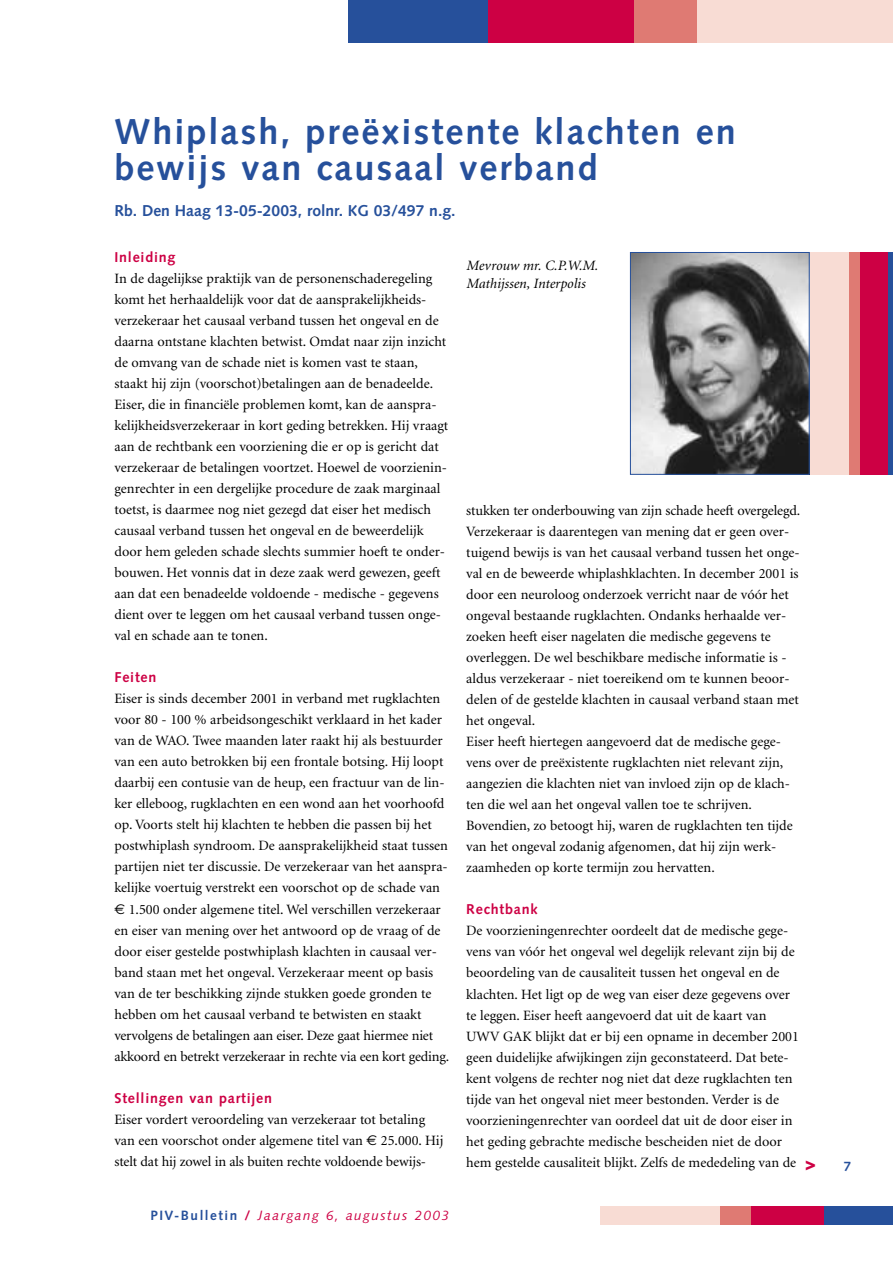
<style>
.page{position:relative;width:893px;height:1262px;background:#fff}
.page>*{position:absolute;margin:0;border:0;box-sizing:border-box;transform-origin:0 0}
.t1{font:700 36px/36px "Syntax";letter-spacing:.055em;color:#26509b}
.t2{font:900 18px "Syntax";color:#cd0044}
.t3{font:700 15.75px "Syntax";color:#26509b}
.t4{font:14.25px/21px "Minion";color:#000}
.t5{font:700 14.25px "Syntax";letter-spacing:.055em;color:#cd0044}
.t6{font:italic 14.25px/18px "Minion";color:#000}
.t7{font:italic 13.5px "Syntax";letter-spacing:.11em;color:#cd0044}
.s1{font-family:"Euro Sans"}
.s2{font-weight:700;font-size:13.5px;color:#26509b}
.s3{font-weight:700;font-style:normal;color:#26509b}
.s4{font-weight:700;font-style:normal}
</style>
<div class="page">
<div style="left:824px;top:1206px;width:68px;height:18px;background:#26509b"></div>
<div style="left:750px;top:1206px;width:74px;height:18px;background:#cd0044"></div>
<div style="left:717px;top:1206px;width:33px;height:18px;background:#df7a73"></div>
<div style="left:600px;top:1206px;width:119px;height:18px;background:#f8dcd4"></div>
<div style="left:349px;top:0;width:139px;height:43px;background:#26509b"></div>
<div style="left:488px;top:0;width:146px;height:43px;background:#cd0044"></div>
<div style="left:634px;top:0;width:67px;height:43px;background:#df7a73"></div>
<div style="left:697px;top:0;width:195px;height:43px;background:#f8dcd4"></div>
<img style="left:632px;top:254px;width:175px;height:219px">
<div style="left:630px;top:252px;width:179px;height:223px;border:1px solid #26509b"></div>
<div style="left:887px;top:252px;width:5px;height:223px;background:#26509b"></div>
<div style="left:860px;top:252px;width:27px;height:223px;background:#cd0044"></div>
<div style="left:847px;top:252px;width:13px;height:223px;background:#df7a73"></div>
<div style="left:809px;top:252px;width:39px;height:223px;background:#f8dcd4"></div>
<h1 class="t1" style="left:114px;top:117px;width:622px">Whiplash, preëxistente klachten en bewijs van causaal verband</h1>
<p class="t3" style="left:114px;top:204px;width:342px">Rb. Den Haag 13-05-2003, rolnr. KG 03/497 n.g.</p>
<p class="t5" style="left:114px;top:251px;width:62px">Inleiding</p>
<p class="t4" style="left:114px;top:269px;width:335px">In de dagelijkse praktijk van de personenschaderegeling komt het herhaaldelijk voor dat de aansprakelijkheids&shy;verzekeraar het causaal verband tussen het ongeval en de daarna ontstane klachten betwist. Omdat naar zijn inzicht de omvang van de schade niet is komen vast te staan, staakt hij zijn (voorschot)betalingen aan de benadeelde.<br>Eiser, die in financiële problemen komt, kan de aanspra&shy;kelijkheidsverzekeraar in kort geding betrekken. Hij vraagt aan de rechtbank een voorziening die er op is gericht dat verzekeraar de betalingen voortzet. Hoewel de voorzienin&shy;genrechter in een dergelijke procedure de zaak marginaal toetst, is daarmee nog niet gezegd dat eiser het medisch causaal verband tussen het ongeval en de beweerdelijk door hem geleden schade slechts summier hoeft te onder&shy;bouwen. Het vonnis dat in deze zaak werd gewezen, geeft aan dat een benadeelde voldoende - medische - gegevens dient over te leggen om het causaal verband tussen onge&shy;val en schade aan te tonen.</p>
<p class="t5" style="left:114px;top:671px;width:43px">Feiten</p>
<p class="t4" style="left:114px;top:689px;width:336px">Eiser is sinds december 2001 in verband met rugklachten voor 80 - 100 % arbeidsongeschikt verklaard in het kader van de WAO. Twee maanden later raakt hij als bestuurder van een auto betrokken bij een frontale botsing. Hij loopt daarbij een contusie van de heup, een fractuur van de lin&shy;ker elleboog, rugklachten en een wond aan het voorhoofd op. Voorts stelt hij klachten te hebben die passen bij het postwhiplash syndroom. De aansprakelijkheid staat tussen partijen niet ter discussie. De verzekeraar van het aanspra&shy;kelijke voertuig verstrekt een voorschot op de schade van <span class="s1">€</span> 1.500 onder algemene titel. Wel verschillen verzekeraar en eiser van mening over het antwoord op de vraag of de door eiser gestelde postwhiplash klachten in causaal ver&shy;band staan met het ongeval. Verzekeraar meent op basis van de ter beschikking zijnde stukken goede gronden te hebben om het causaal verband te betwisten en staakt vervolgens de betalingen aan eiser. Deze gaat hiermee niet akkoord en betrekt verzekeraar in rechte via een kort geding.</p>
<p class="t5" style="left:114px;top:1091px;width:159px">Stellingen van partijen</p>
<p class="t4" style="left:114px;top:1109px;width:330px">Eiser vordert veroordeling van verzekeraar tot betaling van een voorschot onder algemene titel van <span class="s1">€</span> 25.000. Hij stelt dat hij zowel in als buiten rechte voldoende bewijs-</p>
<p class="t6" style="left:466px;top:258px;width:133px">Mevrouw mr. C.P.W.M.<br>Mathijssen, Interpolis</p>
<p class="t4" style="left:466px;top:501px;width:335px">stukken ter onderbouwing van zijn schade heeft overgelegd.<br>Verzekeraar is daarentegen van mening dat er geen over&shy;tuigend bewijs is van het causaal verband tussen het onge&shy;val en de beweerde whiplashklachten. In december 2001 is door een neuroloog onderzoek verricht naar de vóór het ongeval bestaande rugklachten. Ondanks herhaalde ver&shy;zoeken heeft eiser nagelaten die medische gegevens te overleggen. De wel beschikbare medische informatie is - aldus verzekeraar - niet toereikend om te kunnen beoor&shy;delen of de gestelde klachten in causaal verband staan met het ongeval.<br>Eiser heeft hiertegen aangevoerd dat de medische gege&shy;vens over de preëxistente rugklachten niet relevant zijn, aangezien die klachten niet van invloed zijn op de klach&shy;ten die wel aan het ongeval vallen toe te schrijven.<br>Bovendien, zo betoogt hij, waren de rugklachten ten tijde van het ongeval zodanig afgenomen, dat hij zijn werk&shy;zaamheden op korte termijn zou hervatten.</p>
<p class="t5" style="left:466px;top:903px;width:73px">Rechtbank</p>
<p class="t4" style="left:466px;top:921px;width:334px">De voorzieningenrechter oordeelt dat de medische gege&shy;vens van vóór het ongeval wel degelijk relevant zijn bij de beoordeling van de causaliteit tussen het ongeval en de klachten. Het ligt op de weg van eiser deze gegevens over te leggen. Eiser heeft aangevoerd dat uit de kaart van UWV GAK blijkt dat er bij een opname in december 2001 geen duidelijke afwijkingen zijn geconstateerd. Dat bete&shy;kent volgens de rechter nog niet dat deze rugklachten ten tijde van het ongeval niet meer bestonden. Verder is de voorzieningenrechter van oordeel dat uit de door eiser in het geding gebrachte medische bescheiden niet de door hem gestelde causaliteit blijkt. Zelfs de mededeling van de</p>
<p class="t2" style="left:805px;top:1156px;width:48px">&gt; <span class="s2">7</span></p>
<p class="t7" style="left:150px;top:1210px;width:300px"><span class="s3">PIV-Bulletin</span> <span class="s4">/</span> Jaargang 6, augustus 2003</p>
</div>
